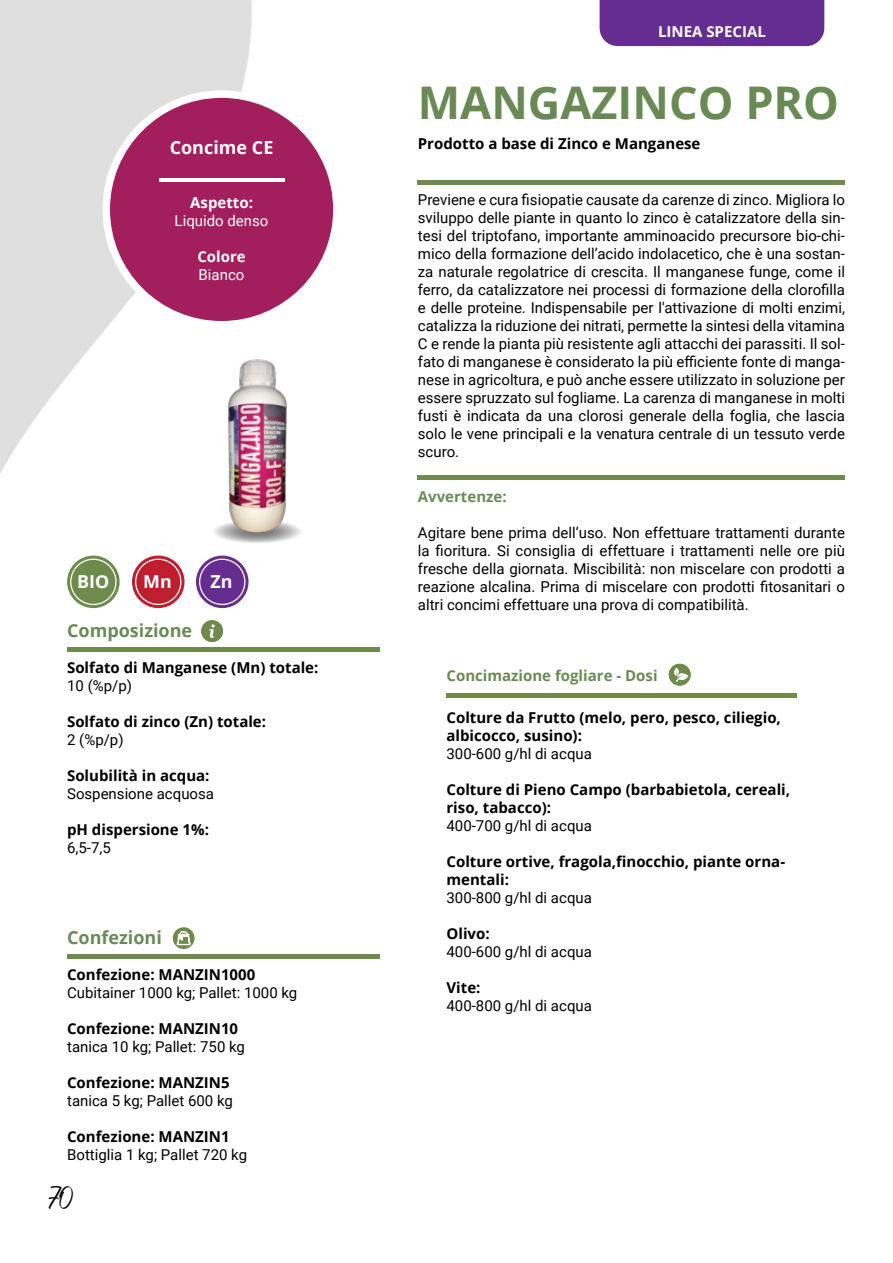
<style>
.page{position:relative;width:893px;height:1263px;background:#fff}
.page>*{position:absolute;margin:0;border:0;box-sizing:border-box;transform-origin:0 0}
.t1{font:700 45px "Open Sans";color:#6a8a55}
.t2{font:27px "Ecosmith Script";color:#000}
.t3{font:700 18px "Open Sans";color:#6a8a55}
.t4{font:700 18px "Open Sans";color:#fff}
.t5{font:700 17.85px "Open Sans";color:#fff}
.t6{font:15px/18px "Roboto";color:#000;text-align:justify}
.t7{font:700 15px/18px "Open Sans";color:#000}
.t8{font:700 15px "Open Sans";color:#6a8a55}
.t9{font:700 15px "Open Sans";color:#fff}
.t10{font:15px "Roboto";color:#fff}
</style>
<div class="page">
<div style="left:600px;top:0;width:224px;height:46px;background:#662d91"></div>
<div style="left:418px;top:180px;width:427px;height:5px;background:#6f8a4d"></div>
<div style="left:418px;top:475px;width:427px;height:5px;background:#6f8a4d"></div>
<svg style="left:201px;top:620px;width:22px;height:22px"></svg>
<div style="left:67px;top:647px;width:313px;height:5px;background:#6f8a4d"></div>
<div style="left:67px;top:954px;width:313px;height:5px;background:#6f8a4d"></div>
<svg style="left:173px;top:927px;width:22px;height:22px"></svg>
<svg style="left:177px;top:931px;width:14px;height:14px"></svg>
<div style="left:446px;top:693px;width:351px;height:5px;background:#6f8a4d"></div>
<svg style="left:669px;top:664px;width:22px;height:22px"></svg>
<div style="left:106px;top:94px;width:231px;height:231px;background:#a21e5c;border-radius:50%"></div>
<div style="left:102px;top:90px;width:239px;height:238px;border:8px solid #fff;border-radius:50%"></div>
<hr style="left:159px;top:178px;width:125px;height:3px;background:#fff">
<div style="left:67px;top:556px;width:53px;height:52px;background:#6f8a4d;border-radius:50%"></div>
<svg style="left:70px;top:558px;width:111px;height:48px"></svg>
<div style="left:132px;top:556px;width:53px;height:52px;background:#be1e2d;border-radius:50%"></div>
<div style="left:135px;top:559px;width:46px;height:46px;border:1px solid #fff;border-radius:50%"></div>
<div style="left:196px;top:556px;width:52px;height:52px;background:#662d91;border-radius:50%"></div>
<div style="left:199px;top:559px;width:46px;height:46px;border:1px solid #fff;border-radius:50%"></div>
<img style="left:214px;top:359px;width:87px;height:184px">
<p class="t4" style="left:170px;top:135px;width:105px">Concime CE</p>
<p class="t9" style="left:190px;top:192px;width:64px">Aspetto:</p>
<p class="t10" style="left:175px;top:210px;width:95px">Liquido denso</p>
<p class="t9" style="left:197px;top:246px;width:50px">Colore</p>
<p class="t10" style="left:199px;top:264px;width:47px">Bianco</p>
<p class="t5" style="left:77px;top:569px;width:34px">BIO</p>
<p class="t5" style="left:143px;top:569px;width:30px">Mn</p>
<p class="t5" style="left:210px;top:569px;width:24px">Zn</p>
<p class="t3" style="left:67px;top:618px;width:127px">Composizione</p>
<p class="t7" style="left:67px;top:658px;width:253px">Solfato di Manganese (Mn) totale:</p>
<p class="t6" style="left:67px;top:676px;width:66px">10 (%p/p)</p>
<p class="t7" style="left:67px;top:712px;width:200px">Solfato di zinco (Zn) totale:</p>
<p class="t6" style="left:67px;top:730px;width:58px">2 (%p/p)</p>
<p class="t7" style="left:67px;top:766px;width:144px">Solubilità in acqua:</p>
<p class="t6" style="left:67px;top:784px;width:148px">Sospensione acquosa</p>
<p class="t7" style="left:67px;top:820px;width:143px">pH dispersione 1%:</p>
<p class="t6" style="left:67px;top:838px;width:45px">6,5-7,5</p>
<p class="t3" style="left:67px;top:925px;width:96px">Confezioni</p>
<p class="t7" style="left:67px;top:965px;width:190px">Confezione: MANZIN1000</p>
<p class="t6" style="left:67px;top:983px;width:232px">Cubitainer 1000 kg; Pallet: 1000 kg</p>
<p class="t7" style="left:67px;top:1019px;width:173px">Confezione: MANZIN10</p>
<p class="t6" style="left:67px;top:1037px;width:179px">tanica 10 kg; Pallet: 750 kg</p>
<p class="t7" style="left:67px;top:1073px;width:164px">Confezione: MANZIN5</p>
<p class="t6" style="left:67px;top:1091px;width:167px">tanica 5 kg; Pallet 600 kg</p>
<p class="t7" style="left:67px;top:1127px;width:164px">Confezione: MANZIN1</p>
<p class="t6" style="left:67px;top:1145px;width:182px">Bottiglia 1 kg; Pallet 720 kg</p>
<h2 class="t2" style="left:50px;top:1175px;width:24px">70</h2>
<p class="t9" style="left:658px;top:21px;width:109px">LINEA SPECIAL</p>
<h1 class="t1" style="left:418px;top:71px;width:423px">MANGAZINCO PRO</h1>
<p class="t7" style="left:418px;top:134px;width:284px">Prodotto a base di Zinco e Manganese</p>
<p class="t6" style="left:418px;top:190px;width:429px">Previene e cura fisiopatie causate da carenze di zinco. Migliora lo sviluppo delle piante in quanto lo zinco è catalizzatore della sin&shy;tesi del triptofano, importante amminoacido precursore bio-chi&shy;mico della formazione dell’acido indolacetico, che è una sostan&shy;za naturale regolatrice di crescita. Il manganese funge, come il ferro, da catalizzatore nei processi di formazione della clorofilla e delle proteine. Indispensabile per l'attivazione di molti enzimi, catalizza la riduzione dei nitrati, permette la sintesi della vitamina C e rende la pianta più resistente agli attacchi dei parassiti. Il sol&shy;fato di manganese è considerato la più efficiente fonte di manga&shy;nese in agricoltura, e può anche essere utilizzato in soluzione per essere spruzzato sul fogliame. La carenza di manganese in molti fusti è indicata da una clorosi generale della foglia, che lascia solo le vene principali e la venatura centrale di un tessuto verde scuro.</p>
<p class="t8" style="left:418px;top:485px;width:90px">Avvertenze:</p>
<p class="t6" style="left:418px;top:523px;width:429px">Agitare bene prima dell’uso. Non effettuare trattamenti durante la fioritura. Si consiglia di effettuare i trattamenti nelle ore più fresche della giornata. Miscibilità: non miscelare con prodotti a reazione alcalina. Prima di miscelare con prodotti fitosanitari o altri concimi effettuare una prova di compatibilità.</p>
<p class="t8" style="left:446px;top:665px;width:213px">Concimazione fogliare - Dosi</p>
<p class="t7" style="left:446px;top:708px;width:336px">Colture da Frutto (melo, pero, pesco, ciliegio, albicocco, susino):</p>
<p class="t6" style="left:446px;top:744px;width:147px">300-600 g/hl di acqua</p>
<p class="t7" style="left:446px;top:780px;width:345px">Colture di Pieno Campo (barbabietola, cereali, riso, tabacco):</p>
<p class="t6" style="left:446px;top:816px;width:147px">400-700 g/hl di acqua</p>
<p class="t7" style="left:446px;top:852px;width:340px">Colture ortive, fragola,finocchio, piante orna&shy;mentali:</p>
<p class="t6" style="left:446px;top:888px;width:147px">300-800 g/hl di acqua</p>
<p class="t7" style="left:446px;top:924px;width:45px">Olivo:</p>
<p class="t6" style="left:446px;top:942px;width:147px">400-600 g/hl di acqua</p>
<p class="t7" style="left:446px;top:978px;width:35px">Vite:</p>
<p class="t6" style="left:446px;top:996px;width:147px">400-800 g/hl di acqua</p>
</div>
